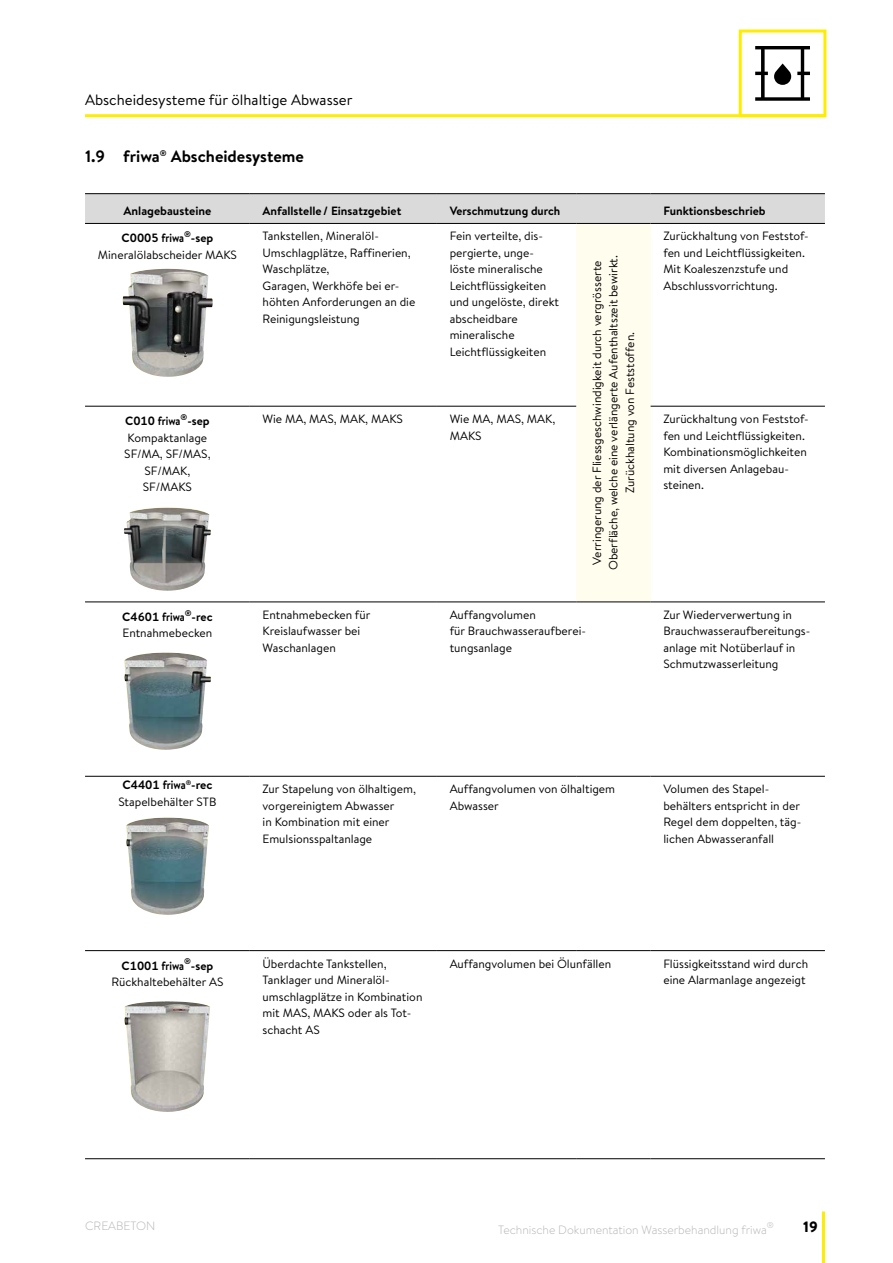
<style>
.page{position:relative;width:893px;height:1263px;background:#fff}
.page>*{position:absolute;margin:0;border:0;box-sizing:border-box;transform-origin:0 0}
.t1{font:700 16.5px "Brandon Text";color:#000}
.t2{font:15px "Brandon Text";color:#000}
.t3{font:900 15px "Brandon Text";color:#000}
.t4{font:700 12.15px "Brandon Text";color:#000}
.t5{font:12px/16.5px "Brandon Text";color:#000}
.t6{font:700 12px/16.5px "Brandon Text";color:#000}
.t7{font:300 12px "Brandon Text";color:#b3b2b2}
.s1{font-weight:700}
.s2{font-weight:400}
</style>
<div class="page">
<hr style="left:822px;top:1211px;width:3px;height:52px;background:#ffed00">
<hr style="left:85px;top:114px;width:740px;height:3px;background:#ffed00">
<svg style="left:755px;top:46px;width:55px;height:55px"></svg>
<div style="left:739px;top:30px;width:87px;height:87px;border:3px solid #ffed00"></div>
<div style="left:85px;top:194px;width:740px;height:29px;background:#dadada"></div>
<div style="left:576px;top:223px;width:75px;height:379px;background:#fffdee"></div>
<hr style="left:85px;top:193px;width:165px;height:1px;background:#000">
<hr style="left:250px;top:193px;width:187px;height:1px;background:#000">
<hr style="left:651px;top:193px;width:174px;height:1px;background:#000">
<hr style="left:85px;top:223px;width:165px;height:1px;background:#000">
<hr style="left:250px;top:223px;width:187px;height:1px;background:#000">
<hr style="left:651px;top:223px;width:174px;height:1px;background:#000">
<hr style="left:85px;top:406px;width:165px;height:1px;background:#000">
<hr style="left:250px;top:406px;width:187px;height:1px;background:#000">
<hr style="left:437px;top:406px;width:139px;height:1px;background:#000">
<hr style="left:651px;top:406px;width:174px;height:1px;background:#000">
<hr style="left:85px;top:602px;width:165px;height:1px;background:#000">
<hr style="left:250px;top:602px;width:187px;height:1px;background:#000">
<hr style="left:651px;top:602px;width:174px;height:1px;background:#000">
<hr style="left:85px;top:776px;width:165px;height:1px;background:#000">
<hr style="left:250px;top:776px;width:187px;height:1px;background:#000">
<hr style="left:651px;top:776px;width:174px;height:1px;background:#000">
<hr style="left:85px;top:950px;width:165px;height:1px;background:#000">
<hr style="left:250px;top:950px;width:187px;height:1px;background:#000">
<hr style="left:651px;top:950px;width:174px;height:1px;background:#000">
<hr style="left:85px;top:1158px;width:165px;height:1px;background:#000">
<hr style="left:250px;top:1158px;width:187px;height:1px;background:#000">
<hr style="left:651px;top:1158px;width:174px;height:1px;background:#000">
<hr style="left:437px;top:602px;width:139px;height:1px;background:#000">
<hr style="left:437px;top:776px;width:139px;height:1px;background:#000">
<hr style="left:576px;top:776px;width:75px;height:1px;background:#000">
<hr style="left:437px;top:950px;width:139px;height:1px;background:#000">
<hr style="left:576px;top:950px;width:75px;height:1px;background:#000">
<hr style="left:437px;top:1158px;width:139px;height:1px;background:#000">
<hr style="left:576px;top:1158px;width:75px;height:1px;background:#000">
<hr style="left:437px;top:193px;width:139px;height:1px;background:#000">
<hr style="left:576px;top:193px;width:75px;height:1px;background:#000">
<hr style="left:437px;top:223px;width:139px;height:1px;background:#000">
<hr style="left:576px;top:223px;width:75px;height:1px;background:#000">
<hr style="left:576px;top:602px;width:75px;height:1px;background:#000">
<img style="left:124px;top:507px;width:87px;height:84px">
<img style="left:124px;top:653px;width:87px;height:97px">
<img style="left:126px;top:817px;width:83px;height:98px">
<img style="left:124px;top:1001px;width:85px;height:111px">
<img style="left:122px;top:269px;width:91px;height:108px">
<p class="t2" style="left:85px;top:90px;width:269px">Abscheidesysteme für ölhaltige Abwasser</p>
<h1 class="t1" style="left:85px;top:144px;width:220px">1.9 friwa<sup>®</sup> Abscheidesysteme</h1>
<p class="t4" style="left:123px;top:202px;width:89px">Anlagebausteine</p>
<p class="t6" style="left:263px;top:202px;width:140px">Anfallstelle/ Einsatzgebiet</p>
<p class="t6" style="left:450px;top:202px;width:112px">Verschmutzung durch</p>
<p class="t6" style="left:663px;top:202px;width:104px">Funktionsbeschrieb</p>
<p class="t5" style="left:98px;top:230px;width:141px;text-align:center"><span class="s1">C0005 friwa</span><sup>®</sup><span class="s1">-sep<br></span>Mineralölabscheider MAKS</p>
<p class="t5" style="left:263px;top:228px;width:154px">Tankstellen, Mineralöl-<br>Umschlagplätze, Raffinerien,<br>Waschplätze,<br>Garagen, Werkhöfe bei er&shy;höhten Anforderungen an die<br>Reinigungsleistung</p>
<p class="t5" style="left:450px;top:228px;width:111px">Fein verteilte, dis&shy;pergierte, unge&shy;löste mineralische<br>Leichtflüssigkeiten und ungelöste, direkt abscheidbare mineralische<br>Leichtflüssigkeiten</p>
<p class="t5" style="left:663px;top:228px;width:147px">Zurückhaltung von Feststof&shy;fen und Leichtflüssigkeiten.<br>Mit Koaleszenzstufe und<br>Abschlussvorrichtung.</p>
<p class="t5" style="left:589px;top:570px;width:317px;text-align:center;rotate:-90deg">Verringerung der Fliessgeschwindigkeit durch vergrösserte<br>Oberfläche, welche eine verlängerte Aufenthaltszeit bewirkt.<br>Zurückhaltung von Feststoffen.</p>
<p class="t5" style="left:124px;top:413px;width:88px;text-align:center"><span class="s1">C010 friwa</span><sup>®</sup><span class="s1">-sep<br></span>Kompaktanlage<br>SF/MA, SF/MAS,<br>SF/MAK,<br>SF/MAKS</p>
<p class="t5" style="left:263px;top:411px;width:142px">Wie MA, MAS, MAK, MAKS</p>
<p class="t5" style="left:450px;top:411px;width:107px">Wie MA, MAS, MAK,<br>MAKS</p>
<p class="t5" style="left:663px;top:411px;width:147px">Zurückhaltung von Feststof&shy;fen und Leichtflüssigkeiten.<br>Kombinationsmöglichkeiten mit diversen Anlagebau&shy;steinen.</p>
<p class="t6" style="left:122px;top:608px;width:92px">C4601 friwa<sup>®</sup>-rec<br><span class="s2">Entnahmebecken</span></p>
<p class="t5" style="left:263px;top:606px;width:109px">Entnahmebecken für<br>Kreislaufwasser bei<br>Waschanlagen</p>
<p class="t5" style="left:450px;top:606px;width:136px">Auffangvolumen<br>für Brauchwasseraufberei&shy;tungsanlage</p>
<p class="t5" style="left:663px;top:606px;width:148px">Zur Wiederverwertung in<br>Brauchwasseraufbereitungs&shy;anlage mit Notüberlauf in<br>Schmutzwasserleitung</p>
<p class="t4" style="left:122px;top:776px;width:92px">C4401 friwa<sup>®</sup>-rec</p>
<p class="t5" style="left:118px;top:793px;width:100px">Stapelbehälter STB</p>
<p class="t5" style="left:263px;top:781px;width:155px">Zur Stapelung von ölhaltigem, vorgereinigtem Abwasser<br>in Kombination mit einer<br>Emulsionsspaltanlage</p>
<p class="t5" style="left:450px;top:781px;width:167px">Auffangvolumen von ölhaltigem<br>Abwasser</p>
<p class="t5" style="left:663px;top:781px;width:139px">Volumen des Stapel&shy;behälters entspricht in der<br>Regel dem doppelten, täg&shy;lichen Abwasseranfall</p>
<p class="t5" style="left:111px;top:957px;width:113px;text-align:center"><span class="s1">C1001 friwa</span><sup>®</sup><span class="s1">-sep<br></span>Rückhaltebehälter AS</p>
<p class="t5" style="left:263px;top:955px;width:161px">Überdachte Tankstellen,<br>Tanklager und Mineralöl&shy;umschlagplätze in Kombination mit MAS, MAKS oder als Tot&shy;schacht AS</p>
<p class="t5" style="left:450px;top:955px;width:163px">Auffangvolumen bei Ölunfällen</p>
<p class="t5" style="left:663px;top:955px;width:146px">Flüssigkeitsstand wird durch eine Alarmanlage angezeigt</p>
<p class="t7" style="left:85px;top:1218px;width:72px">CREABETON</p>
<p class="t7" style="left:498px;top:1221px;width:277px">Technische Dokumentation Wasserbehandlung friwa<sup>®</sup></p>
<p class="t3" style="left:803px;top:1216px;width:16px">19</p>
</div>
